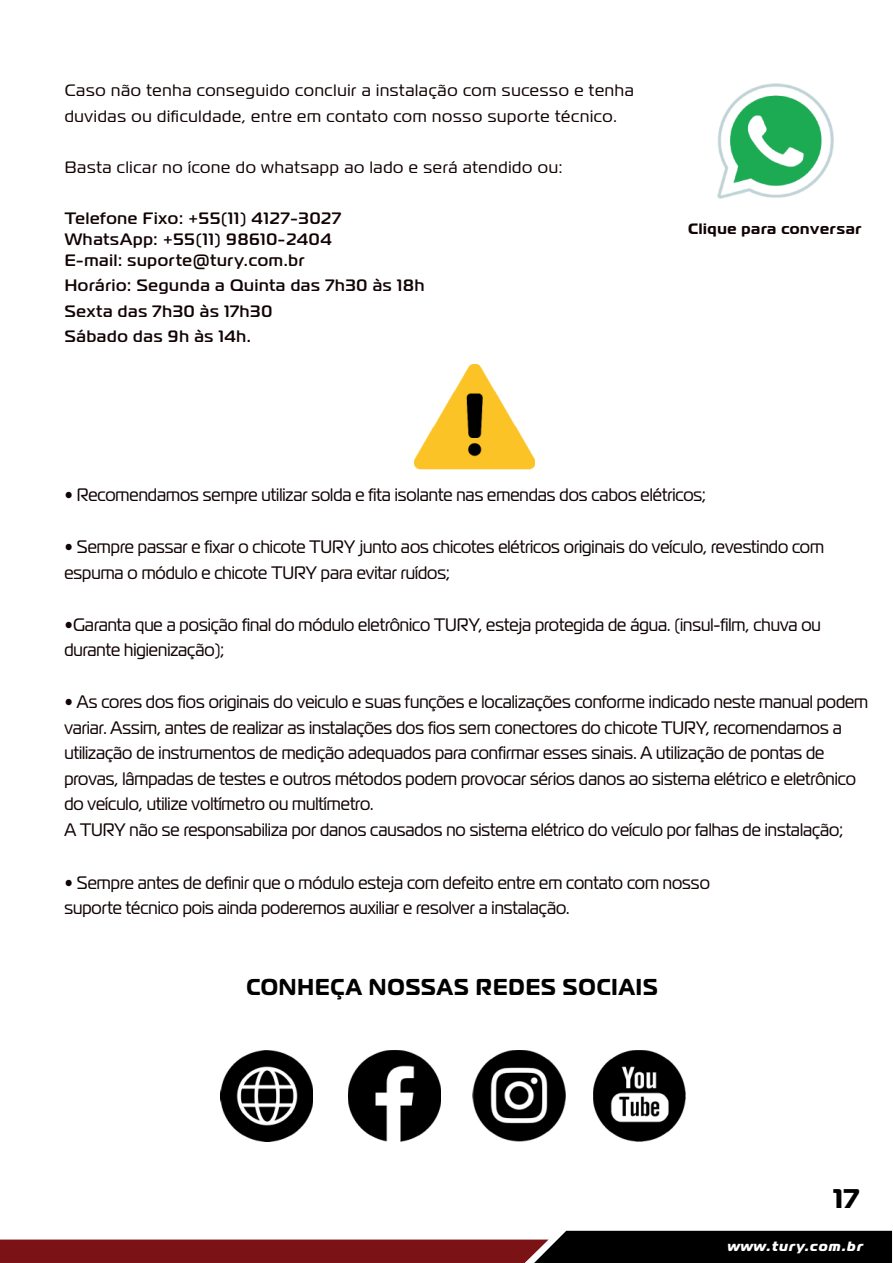
<style>
.page{position:relative;width:893px;height:1263px;background:#fff}
.page>*{position:absolute;margin:0;border:0;box-sizing:border-box;transform-origin:0 0}
.t1{font:700 27px "Magistral";color:#000001}
.t2{font:700 22.95px "Magistral";letter-spacing:.045em;color:#000001;scale:.93 1}
.t3{font:18px/25.7px "Magistral";color:#120304;scale:.93 1}
.t4{font:16.5px/25.5px "Magistral";letter-spacing:.045em;color:#120304}
.t5{font:500 16.5px/21px "Magistral";letter-spacing:.045em;color:#120304}
.t6{font:700 15px "Magistral";letter-spacing:.045em;color:#120304}
.t7{font:italic 800 13.5px "Magistral";letter-spacing:.085em;color:#fff}
</style>
<div class="page">
<svg style="left:0;top:1231px;width:892px;height:32px"></svg>
<img style="left:414px;top:364px;width:121px;height:105px">
<img style="left:473px;top:1050px;width:92px;height:91px">
<img style="left:348px;top:1050px;width:93px;height:91px">
<img style="left:593px;top:1050px;width:93px;height:91px">
<img style="left:221px;top:1051px;width:92px;height:90px">
<img style="left:718px;top:84px;width:115px;height:114px">
<p class="t4" style="left:65px;top:78px;width:571px">Caso não tenha conseguido concluir a instalação com sucesso e tenha duvidas ou dificuldade, entre em contato com nosso suporte técnico.</p>
<p class="t4" style="left:65px;top:154px;width:499px">Basta clicar no ícone do whatsapp ao lado e será atendido ou:</p>
<p class="t5" style="left:65px;top:208px;width:278px">Telefone Fixo: +55(11) 4127-3027<br>WhatsApp: +55(11) 98610-2404<br>E-mail: suporte@tury.com.br</p>
<p class="t5" style="left:65px;top:273px;width:361px;line-height:25.5px">Horário: Segunda a Quinta das 7h30 às 18h<br>Sexta das 7h30 às 17h30<br>Sábado das 9h às 14h.</p>
<p class="t6" style="left:688px;top:219px;width:12px">C</p>
<p class="t6" style="left:688px;top:226px;width:175px">Clique para conversar</p>
<p class="t3" style="left:64px;top:482px;width:691px">• Recomendamos sempre utilizar solda e fita isolante nas emendas dos cabos elétricos;</p>
<p class="t3" style="left:64px;top:534px;width:818px">• Sempre passar e fixar o chicote TURY junto aos chicotes elétricos originais do veículo, revestindo com espuma o módulo e chicote TURY para evitar ruídos;</p>
<p class="t3" style="left:64px;top:612px;width:815px">•Garanta que a posição final do módulo eletrônico TURY, esteja protegida de água. (insul-film, chuva ou durante higienização);</p>
<p class="t3" style="left:64px;top:689px;width:866px">• As cores dos fios originais do veiculo e suas funções e localizações conforme indicado neste manual podem variar. Assim, antes de realizar as instalações dos fios sem conectores do chicote TURY, recomendamos a utilização de instrumentos de medição adequados para confirmar esses sinais. A utilização de pontas de provas, lâmpadas de testes e outros métodos podem provocar sérios danos ao sistema elétrico e eletrônico do veículo, utilize voltímetro ou multímetro.<br>A TURY não se responsabiliza por danos causados no sistema elétrico do veículo por falhas de instalação;</p>
<p class="t3" style="left:64px;top:869px;width:696px">• Sempre antes de definir que o módulo esteja com defeito entre em contato com nosso suporte técnico pois ainda poderemos auxiliar e resolver a instalação.</p>
<p class="t2" style="left:246px;top:972px;width:444px">CONHEÇA NOSSAS REDES SOCIAIS</p>
<h1 class="t1" style="left:833px;top:1180px;width:27px">17</h1>
<p class="t7" style="left:727px;top:1237px;width:137px">www.tury.com.br</p>
</div>
